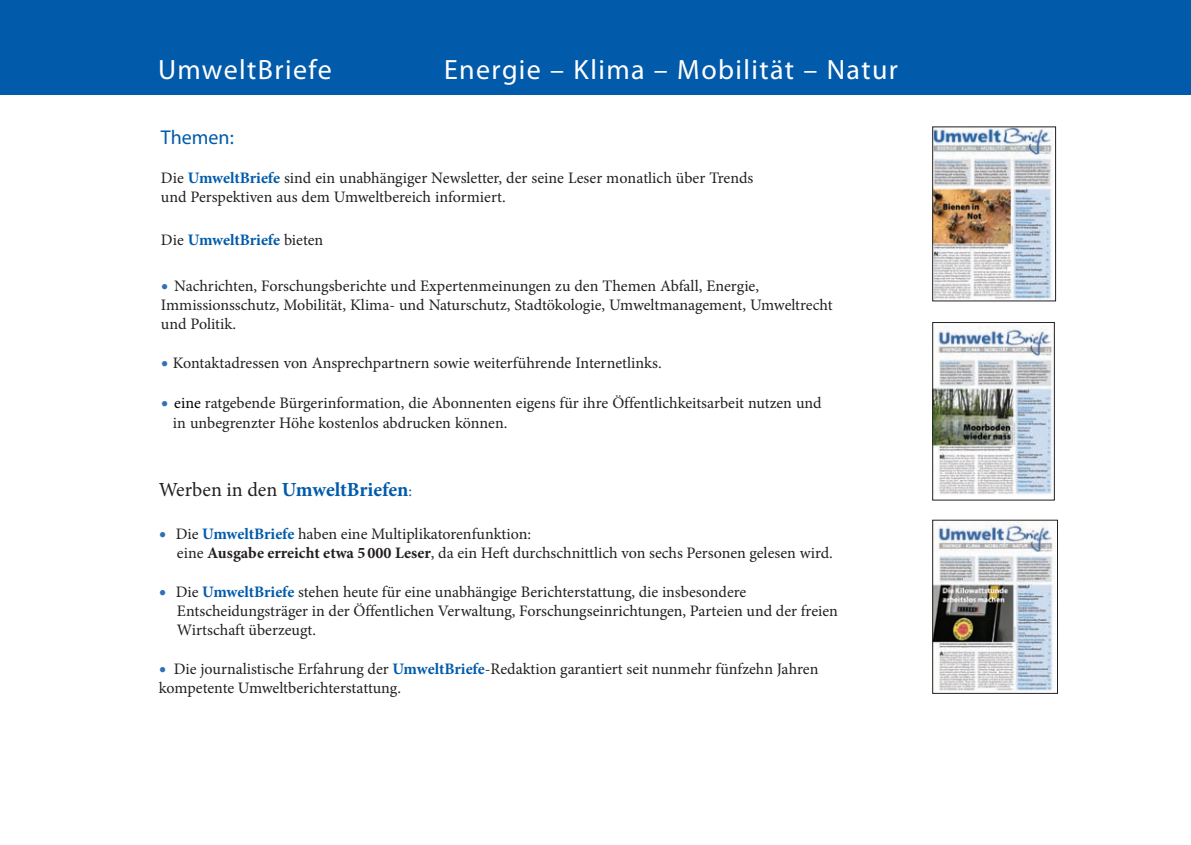
<style>
.page{position:relative;width:1191px;height:845px;background:#fff}
.page>*{position:absolute;margin:0;border:0;box-sizing:border-box;transform-origin:0 0}
.t1{font:28px "Myriad Pro";letter-spacing:.05em;color:#fff}
.t2{font:700 20px "Minion Pro";letter-spacing:-.005em;color:#015aaa}
.t3{font:20px "Myriad Pro";color:#015aaa}
.t4{font:16px/19.2px "Minion Pro";color:#231f20}
.t5{font:700 16px "Minion Pro";letter-spacing:-.005em;color:#015aaa}
.s1{font-weight:700;color:#015aaa}
.s2{font-weight:400;color:#231f20}
.s3{font-size:20px;color:#326fb7}
.s4{color:#000}
.s5{font-weight:400;font-size:16px}
.s6{font-weight:700}
</style>
<div class="page">
<div style="left:0;top:0;width:1191px;height:94px;background:#015aaa"></div>
<img style="left:934px;top:128px;width:119px;height:171px">
<div style="left:932px;top:126px;width:124px;height:175px;border:1px solid #231f20"></div>
<img style="left:934px;top:325px;width:118px;height:170px">
<div style="left:932px;top:322px;width:122px;height:178px;border:1px solid #231f20"></div>
<img style="left:934px;top:522px;width:122px;height:169px">
<div style="left:932px;top:520px;width:126px;height:174px;border:1px solid #231f20"></div>
<h1 class="t1" style="left:158px;top:52px;width:175px">UmweltBriefe</h1>
<h1 class="t1" style="left:444px;top:52px;width:455px">Energie – Klima – Mobilität – Natur</h1>
<p class="t3" style="left:161px;top:125px;width:74px">Themen:</p>
<p class="t4" style="left:161px;top:168px;width:594px">Die <span class="s1">UmweltBriefe</span> sind ein unabhängiger Newsletter, der seine Leser monatlich über Trends und Perspektiven aus dem Umweltbereich informiert.</p>
<p class="t5" style="left:161px;top:229px;width:164px"><span class="s2">Die</span> UmweltBriefe <span class="s2">bieten</span></p>
<p class="t4" style="left:161px;top:276px;width:673px"><span class="s3">•</span> Nachrichten, Forschungsberichte und Expertenmeinungen zu den Themen Abfall, Energie,<br>Immissionsschutz, Mobilität, Klima- und Naturschutz, Stadtökologie, Umweltmanagement, Umweltrecht und Politik.</p>
<p class="t4" style="left:161px;top:353px;width:502px"><span class="s3">•</span> Kontaktadressen von Ansprechpartnern sowie weiterführende Internetlinks.</p>
<p class="t4" style="left:173px;top:394px;width:650px;text-indent:-12px"><span class="s3">•</span> <span class="s4">eine</span> ratgebende Bürgerinformation, die Abonnenten eigens für ihre Öffentlichkeitsarbeit nutzen und in unbegrenzter Höhe kostenlos abdrucken können.</p>
<p class="t2" style="left:159px;top:475px;width:255px"><span class="s2">Werben in den</span> UmweltBriefen<span class="s5">:</span></p>
<p class="t4" style="left:177px;top:524px;width:657px;text-indent:-18px"><span class="s3">•</span> Die <span class="s1">UmweltBriefe</span> haben eine Multiplikatorenfunktion:<br>eine <span class="s6">Ausgabe erreicht etwa 5 000 Leser</span>, da ein Heft durchschnittlich von sechs Personen gelesen wird.</p>
<p class="t4" style="left:177px;top:582px;width:662px;text-indent:-18px"><span class="s3">•</span> Die <span class="s1">UmweltBriefe</span> stehen heute für eine unabhängige Berichterstattung, die insbesondere<br>Entscheidungsträger in der Öffentlichen Verwaltung, Forschungseinrichtungen, Parteien und der freien<br>Wirtschaft überzeugt.</p>
<p class="t4" style="left:159px;top:659px;width:661px"><span class="s3">•</span> Die journalistische Erfahrung der <span class="s1">UmweltBriefe</span>-Redaktion garantiert seit nunmehr fünfzehn Jahren kompetente Umweltberichterstattung.</p>
</div>
